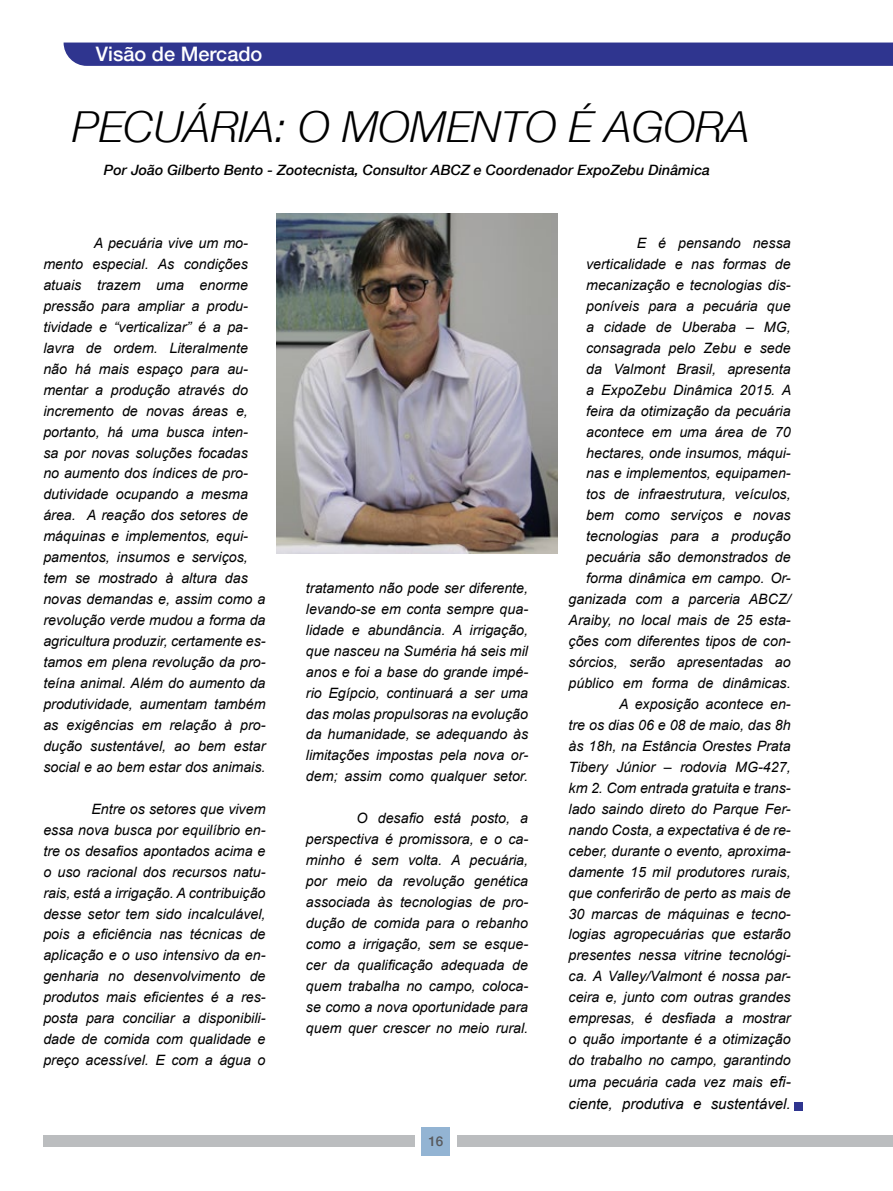
<style>
.page{position:relative;width:893px;height:1191px;background:#fff}
.page>*{position:absolute;margin:0;border:0;box-sizing:border-box;transform-origin:0 0}
.t1{font:italic 300 42.75px "Helvetica Neue LT";color:#000}
.t2{font:500 19.95px "Helvetica Neue LT";color:#fff}
.t3{font:italic 15px "Arial";color:#000}
.t4{font:italic 14.25px/21px "Arial";color:#000;text-align:justify}
.t5{font:italic 500 14.25px "Helvetica Neue LT";color:#000}
.t6{font:500 13.5px "Helvetica Neue LT";color:#58595b}
.s1{font-size:15px}
</style>
<div class="page">
<div style="left:43px;top:1135px;width:372px;height:12px;background:#bbbdbf"></div>
<div style="left:457px;top:1135px;width:436px;height:12px;background:#bbbdbf"></div>
<div style="left:422px;top:1127px;width:28px;height:28px;background:#93b4d3"></div>
<div style="left:64px;top:43px;width:829px;height:23px;background:#2f358f"></div>
<img style="left:277px;top:213px;width:280px;height:340px">
<div style="left:795px;top:1102px;width:8px;height:8px;background:#2f358f"></div>
<h2 class="t2" style="left:96px;top:42px;width:168px">Visão de Mercado</h2>
<h1 class="t1" style="left:72px;top:101px;width:679px">PECUÁRIA: O MOMENTO É AGORA</h1>
<p class="t5" style="left:104px;top:161px;width:608px">Por João Gilberto Bento - Zootecnista, Consultor ABCZ e Coordenador ExpoZebu Dinâmica</p>
<p class="t4" style="left:43px;top:233px;width:224px;text-align:left;text-indent:51px">A pecuária vive um mo&shy;mento especial. As condições atuais trazem uma enorme pressão para ampliar a produ&shy;tividade e “verticalizar” é a pa&shy;lavra de ordem. Literalmente não há mais espaço para au&shy;mentar a produção através do incremento de novas áreas e, portanto, há uma busca inten&shy;sa por novas soluções focadas no aumento dos índices de pro&shy;dutividade ocupando a mesma área. A reação dos setores de máquinas e implementos, equi&shy;pamentos, insumos e serviços, tem se mostrado à altura das novas demandas e, assim como a revolução verde mudou a forma da agricultura produzir, certamente es&shy;tamos em plena revolução da pro&shy;teína animal. Além do aumento da produtividade, aumentam também as exigências em relação à pro&shy;dução sustentável, ao bem estar social e ao bem estar dos animais.</p>
<p class="t4" style="left:43px;top:798px;width:224px;text-indent:48px">Entre os setores que vivem essa nova busca por equilíbrio en&shy;tre os desafios apontados acima e o uso racional dos recursos natu&shy;rais, está a irrigação. A contribuição desse setor tem sido incalculável, pois a eficiência nas técnicas de aplicação e o uso intensivo da en&shy;genharia no desenvolvimento de produtos mais eficientes é a res&shy;posta para conciliar a disponibili&shy;dade de comida com qualidade e preço acessível. E com a água o</p>
<p class="t4" style="left:306px;top:577px;width:224px">tratamento não pode ser diferente, levando-se em conta sempre qua&shy;lidade e abundância. A irrigação, que nasceu na Suméria há seis mil anos e foi a base do grande impé&shy;rio Egípcio, continuará a ser uma das molas propulsoras na evolução da humanidade, se adequando às limitações impostas pela nova or&shy;dem; assim como qualquer setor.</p>
<p class="t4" style="left:306px;top:808px;width:224px;text-indent:51px">O desafio está posto, a perspectiva é promissora, e o ca&shy;minho é sem volta. A pecuária, por meio da revolução genética associada às tecnologias de pro&shy;dução de comida para o rebanho como a irrigação, sem se esque&shy;cer da qualificação adequada de quem trabalha no campo, coloca&shy;se como a nova oportunidade para quem quer crescer no meio rural.</p>
<p class="t6" style="left:428px;top:1133px;width:17px">16</p>
<p class="t4" style="left:568px;top:233px;width:224px;text-align:right">E é pensando nessa verticalidade e nas formas de mecanização e tecnologias dis&shy;poníveis para a pecuária que<br>a cidade de Uberaba – MG, consagrada pelo Zebu e sede da Valmont Brasil, apresenta<br>a ExpoZebu Dinâmica 2015. A feira da otimização da pecuária acontece em uma área de 70 hectares, onde insumos, máqui&shy;nas e implementos, equipamen&shy;tos de infraestrutura, veículos, bem como serviços e novas tecnologias para a produção pecuária são demonstrados de forma dinâmica em campo. Or&shy;ganizada com a parceria ABCZ/<br>Araiby, no local mais de 25 esta&shy;ções com diferentes tipos de con&shy;sórcios, serão apresentadas ao público em forma de dinâmicas.<br>A exposição acontece en-<br>tre os dias 06 e 08 de maio, das 8h às 18h, na Estância Orestes Prata<br>Tibery Júnior – rodovia MG-427, km 2. Com entrada gratuita e trans&shy;lado saindo direto do Parque Fer&shy;nando Costa, a expectativa é de re&shy;ceber, durante o evento, aproxima&shy;damente 15 mil produtores rurais, que conferirão de perto as mais de<br>30 marcas de máquinas e tecno&shy;logias agropecuárias que estarão presentes nessa vitrine tecnológi&shy;ca. A Valley/Valmont é nossa par&shy;ceira e, junto com outras grandes empresas, é desfiada a mostrar o quão importante é a otimização do trabalho no campo, garantindo uma pecuária cada vez mais <span class="s1">efi-</span></p>
<p class="t3" style="left:568px;top:1094px;width:224px">ciente, produtiva e sustentável.</p>
</div>
